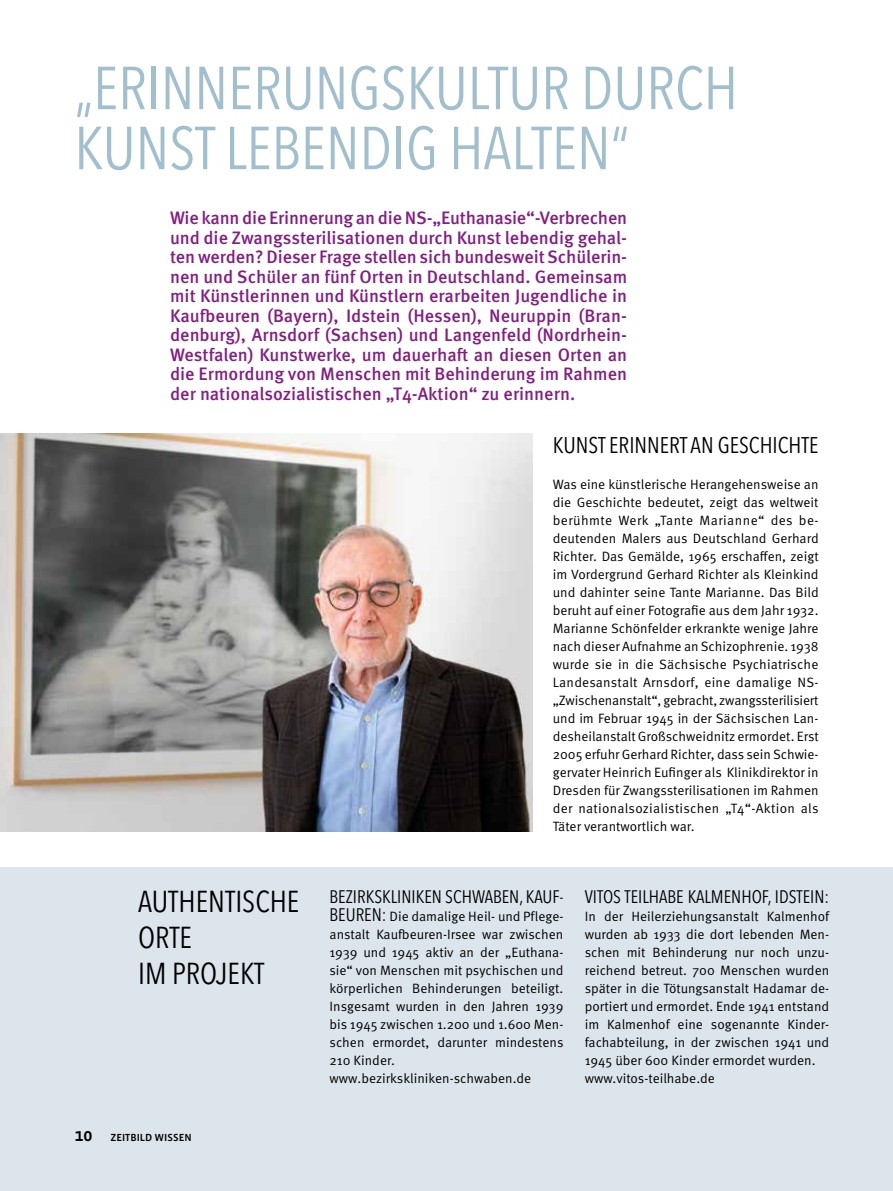
<style>
.page{position:relative;width:893px;height:1191px;background:#fff}
.page>*{position:absolute;margin:0;border:0;box-sizing:border-box;transform-origin:0 0}
.t1{font:condensed 60px/60px "Avenir Next LT Pro";color:#a2bfcd}
.t2{font:condensed 30px/36px "Avenir Next LT Pro";color:#000}
.t3{font:condensed 22.5px "Avenir Next LT Pro";color:#000}
.t4{font:500 18px/19.5px "Meta Pro";color:#831f82;text-align:justify}
.t5{font:condensed 18px "Avenir Next LT Pro";color:#000}
.t6{font:13.5px/18px "Meta Pro Norm";color:#000}
.t7{font:10.5px "Vista Sans Med";color:#000}
.s1{font-size:18px}
.s2{font-family:"Avenir Next LT Pro";font-stretch:condensed;font-size:18px}
</style>
<div class="page">
<div style="left:0;top:867px;width:893px;height:324px;background:#dce5eb"></div>
<img style="left:0;top:433px;width:533px;height:398px">
<h1 class="t1" style="left:74px;top:58px;width:665px">„ERINNERUNGSKULTUR DURCH<br>KUNST LEBENDIG HALTEN“</h1>
<p class="t4" style="left:170px;top:207px;width:459px">Wie kann die Erinnerung an die NS-„Euthanasie“-Verbrechen und die Zwangssterilisationen durch Kunst lebendig gehal&shy;ten werden? Dieser Frage stellen sich bundesweit Schülerin&shy;nen und Schüler an fünf Orten in Deutschland. Gemeinsam mit Künstlerinnen und Künstlern erarbeiten Jugendliche in Kaufbeuren (Bayern), Idstein (Hessen), Neuruppin (Bran&shy;denburg), Arnsdorf (Sachsen) und Langenfeld (Nordrhein-Westfalen) Kunstwerke, um dauerhaft an diesen Orten an die Ermordung von Menschen mit Behinderung im Rahmen der nationalsozialistischen „T4-Aktion“ zu erinnern.</p>
<h2 class="t2" style="left:138px;top:883px;width:163px">AUTHENTISCHE<br>ORTE<br>IM PROJEKT</h2>
<p class="t7" style="left:74px;top:1131px;width:119px"><span class="s1">10</span> ZEITBILD WISSEN</p>
<h3 class="t3" style="left:553px;top:431px;width:267px">KUNST ERINNERT AN GESCHICHTE</h3>
<p class="t6" style="left:553px;top:474px;width:267px;text-align:justify">Was eine künstlerische Herangehensweise an die Geschichte bedeutet, zeigt das weltweit berühmte Werk „Tante Marianne“ des be&shy;deutenden Malers aus Deutschland Gerhard Richter. Das Gemälde, 1965 erschaffen, zeigt im Vordergrund Gerhard Richter als Kleinkind und dahinter seine Tante Marianne. Das Bild beruht auf einer Fotografie aus dem Jahr 1932.<br>Marianne Schönfelder erkrankte wenige Jahre nach dieser Aufnahme an Schizophrenie. 1938 wurde sie in die Sächsische Psychiatrische Landesanstalt Arnsdorf, eine damalige NS-„Zwischenanstalt“, gebracht, zwangssterilisiert und im Februar 1945 in der Sächsischen Lan&shy;desheilanstalt Großschweidnitz ermordet. Erst 2005 erfuhr Gerhard Richter, dass sein Schwie&shy;gervater Heinrich Eufinger als Klinikdirektor in Dresden für Zwangssterilisationen im Rahmen der nationalsozialistischen „T4“-Aktion als Täter verantwortlich war.</p>
<h3 class="t5" style="left:330px;top:885px;width:235px">BEZIRKSKLINIKEN SCHWABEN, KAUF-</h3>
<p class="t6" style="left:330px;top:906px;width:235px"><span class="s2">BEUREN:</span> Die damalige Heil- und Pflege&shy;anstalt Kaufbeuren-Irsee war zwischen 1939 und 1945 aktiv an der „Euthana&shy;sie“ von Menschen mit psychischen und körperlichen Behinderungen beteiligt.<br>Insgesamt wurden in den Jahren 1939 bis 1945 zwischen 1.200 und 1.600 Men&shy;schen ermordet, darunter mindestens 210 Kinder. www.bezirkskliniken-schwaben.de</p>
<h3 class="t5" style="left:585px;top:885px;width:246px">VITOS TEILHABE KALMENHOF, IDSTEIN:</h3>
<p class="t6" style="left:585px;top:906px;width:246px">In der Heilerziehungsanstalt Kalmenhof wurden ab 1933 die dort lebenden Men&shy;schen mit Behinderung nur noch unzu&shy;reichend betreut. 700 Menschen wurden später in die Tötungsanstalt Hadamar de&shy;portiert und ermordet. Ende 1941 entstand im Kalmenhof eine sogenannte Kinder&shy;fachabteilung, in der zwischen 1941 und 1945 über 600 Kinder ermordet wurden. www.vitos-teilhabe.de</p>
</div>
